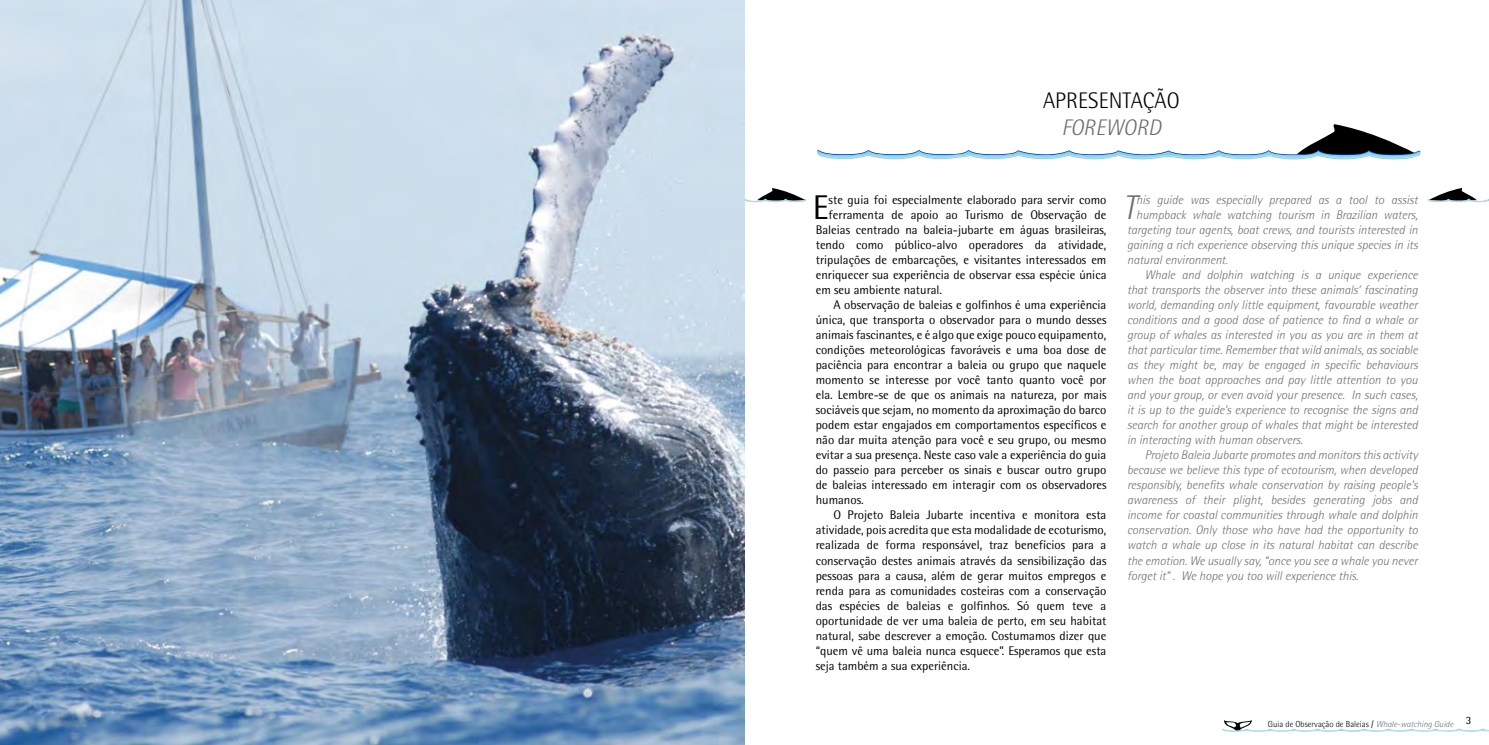
<style>
.page{position:relative;width:1489px;height:745px;background:#fff}
.page>*{position:absolute;margin:0;border:0;box-sizing:border-box;transform-origin:0 0}
.t1{font:34.25px "Rotis Semi Sans Std";color:#000}
.t2{font:italic 300 34.25px "Rotis Semi Sans Std";color:#706f6f}
.t3{font:300 22.5px "Rotis Semi Sans Std";color:#000}
.t4{font:italic 300 22.5px "Rotis Semi Sans Std";color:#706f6f}
.t5{font:12.5px "Rotis Semi Sans Std";color:#000}
.t6{font:italic 300 12.5px "Rotis Semi Sans Std";color:#706f6f}
.t7{font:300 8.75px "Rotis Semi Sans Std";color:#000}
.s1{font-weight:400}
.s2{font-style:italic;color:#706f6f}
</style>
<div class="page">
<svg style="left:1222px;top:720px;width:266px;height:11px"></svg>
<svg style="left:744px;top:188px;width:62px;height:15px"></svg>
<svg style="left:817px;top:124px;width:603px;height:36px"></svg>
<svg style="left:1427px;top:188px;width:61px;height:15px"></svg>
<img style="left:0;top:0;width:744px;height:744px">
<h2 class="t3" style="left:1043px;top:87px;width:138px">APRESENTAÇÃO</h2>
<h2 class="t4" style="left:1061px;top:114px;width:101px">FOREWORD</h2>
<h1 class="t1" style="left:812px;top:187px;width:17px">E</h1>
<p class="t5" style="left:828px;top:192px;width:279px">ste guia foi especialmente elaborado para servir como</p>
<p class="t5" style="left:828px;top:207px;width:279px">ferramenta de apoio ao Turismo de Observação de</p>
<p class="t5" style="left:815px;top:222px;width:292px">Baleias centrado na baleia-jubarte em águas brasileiras,</p>
<p class="t5" style="left:815px;top:237px;width:292px">tendo como público-alvo operadores da atividade,</p>
<p class="t5" style="left:815px;top:252px;width:292px">tripulações de embarcações, e visitantes interessados em</p>
<p class="t5" style="left:815px;top:267px;width:292px">enriquecer sua experiência de observar essa espécie única</p>
<p class="t5" style="left:815px;top:282px;width:128px">em seu ambiente natural.</p>
<p class="t5" style="left:833px;top:297px;width:274px">A observação de baleias e golfinhos é uma experiência</p>
<p class="t5" style="left:815px;top:312px;width:292px">única, que transporta o observador para o mundo desses</p>
<p class="t5" style="left:815px;top:327px;width:292px">animais fascinantes, e é algo que exige pouco equipamento,</p>
<p class="t5" style="left:815px;top:342px;width:292px">condições meteorológicas favoráveis e uma boa dose de</p>
<p class="t5" style="left:815px;top:357px;width:292px">paciência para encontrar a baleia ou grupo que naquele</p>
<p class="t5" style="left:815px;top:372px;width:292px">momento se interesse por você tanto quanto você por</p>
<p class="t5" style="left:815px;top:387px;width:292px">ela. Lembre-se de que os animais na natureza, por mais</p>
<p class="t5" style="left:815px;top:402px;width:292px">sociáveis que sejam, no momento da aproximação do barco</p>
<p class="t5" style="left:815px;top:417px;width:292px">podem estar engajados em comportamentos específicos e</p>
<p class="t5" style="left:815px;top:432px;width:292px">não dar muita atenção para você e seu grupo, ou mesmo</p>
<p class="t5" style="left:815px;top:447px;width:292px">evitar a sua presença. Neste caso vale a experiência do guia</p>
<p class="t5" style="left:815px;top:462px;width:292px">do passeio para perceber os sinais e buscar outro grupo</p>
<p class="t5" style="left:815px;top:477px;width:292px">de baleias interessado em interagir com os observadores</p>
<p class="t5" style="left:815px;top:492px;width:49px">humanos.</p>
<p class="t5" style="left:833px;top:507px;width:274px">O Projeto Baleia Jubarte incentiva e monitora esta</p>
<p class="t5" style="left:815px;top:522px;width:292px">atividade, pois acredita que esta modalidade de ecoturismo,</p>
<p class="t5" style="left:815px;top:537px;width:292px">realizada de forma responsável, traz benefícios para a</p>
<p class="t5" style="left:815px;top:552px;width:292px">conservação destes animais através da sensibilização das</p>
<p class="t5" style="left:815px;top:567px;width:292px">pessoas para a causa, além de gerar muitos empregos e</p>
<p class="t5" style="left:815px;top:582px;width:292px">renda para as comunidades costeiras com a conservação</p>
<p class="t5" style="left:815px;top:597px;width:292px">das espécies de baleias e golfinhos. Só quem teve a</p>
<p class="t5" style="left:815px;top:612px;width:292px">oportunidade de ver uma baleia de perto, em seu habitat</p>
<p class="t5" style="left:815px;top:627px;width:292px">natural, sabe descrever a emoção. Costumamos dizer que</p>
<p class="t5" style="left:815px;top:642px;width:292px">“quem vê uma baleia nunca esquece”. Esperamos que esta</p>
<p class="t5" style="left:815px;top:657px;width:156px">seja também a sua experiência.</p>
<h1 class="t2" style="left:1122px;top:187px;width:15px">T</h1>
<p class="t6" style="left:1135px;top:192px;width:283px">his guide was especially prepared as a tool to assist</p>
<p class="t6" style="left:1135px;top:207px;width:283px">humpback whale watching tourism in Brazilian waters,</p>
<p class="t6" style="left:1126px;top:222px;width:292px">targeting tour agents, boat crews, and tourists interested in</p>
<p class="t6" style="left:1126px;top:237px;width:292px">gaining a rich experience observing this unique species in its</p>
<p class="t6" style="left:1126px;top:252px;width:102px">natural environment.</p>
<p class="t6" style="left:1144px;top:267px;width:274px">Whale and dolphin watching is a unique experience</p>
<p class="t6" style="left:1126px;top:282px;width:292px">that transports the observer into these animals’ fascinating</p>
<p class="t6" style="left:1126px;top:297px;width:292px">world, demanding only little equipment, favourable weather</p>
<p class="t6" style="left:1126px;top:312px;width:292px">conditions and a good dose of patience to find a whale or</p>
<p class="t6" style="left:1126px;top:327px;width:292px">group of whales as interested in you as you are in them at</p>
<p class="t6" style="left:1126px;top:342px;width:292px">that particular time. Remember that wild animals, as sociable</p>
<p class="t6" style="left:1126px;top:357px;width:292px">as they might be, may be engaged in specific behaviours</p>
<p class="t6" style="left:1126px;top:372px;width:292px">when the boat approaches and pay little attention to you</p>
<p class="t6" style="left:1126px;top:387px;width:292px">and your group, or even avoid your presence. In such cases,</p>
<p class="t6" style="left:1126px;top:402px;width:292px">it is up to the guide’s experience to recognise the signs and</p>
<p class="t6" style="left:1126px;top:417px;width:292px">search for another group of whales that might be interested</p>
<p class="t6" style="left:1126px;top:432px;width:177px">in interacting with human observers.</p>
<p class="t6" style="left:1144px;top:447px;width:274px">Projeto Baleia Jubarte promotes and monitors this activity</p>
<p class="t6" style="left:1126px;top:462px;width:292px">because we believe this type of ecotourism, when developed</p>
<p class="t6" style="left:1126px;top:477px;width:292px">responsibly, benefits whale conservation by raising people’s</p>
<p class="t6" style="left:1126px;top:492px;width:292px">awareness of their plight, besides generating jobs and</p>
<p class="t6" style="left:1126px;top:507px;width:292px">income for coastal communities through whale and dolphin</p>
<p class="t6" style="left:1126px;top:522px;width:292px">conservation. Only those who have had the opportunity to</p>
<p class="t6" style="left:1126px;top:537px;width:292px">watch a whale up close in its natural habitat can describe</p>
<p class="t6" style="left:1126px;top:552px;width:292px">the emotion. We usually say, “once you see a whale you never</p>
<p class="t6" style="left:1126px;top:567px;width:233px">forget it” . We hope you too will experience this.</p>
<p class="t7" style="left:1267px;top:718px;width:205px">Guia de Observação de Baleias <span class="s1">/</span> <span class="s2">Whale-watching Guide</span> <sup>3</sup></p>
</div>
